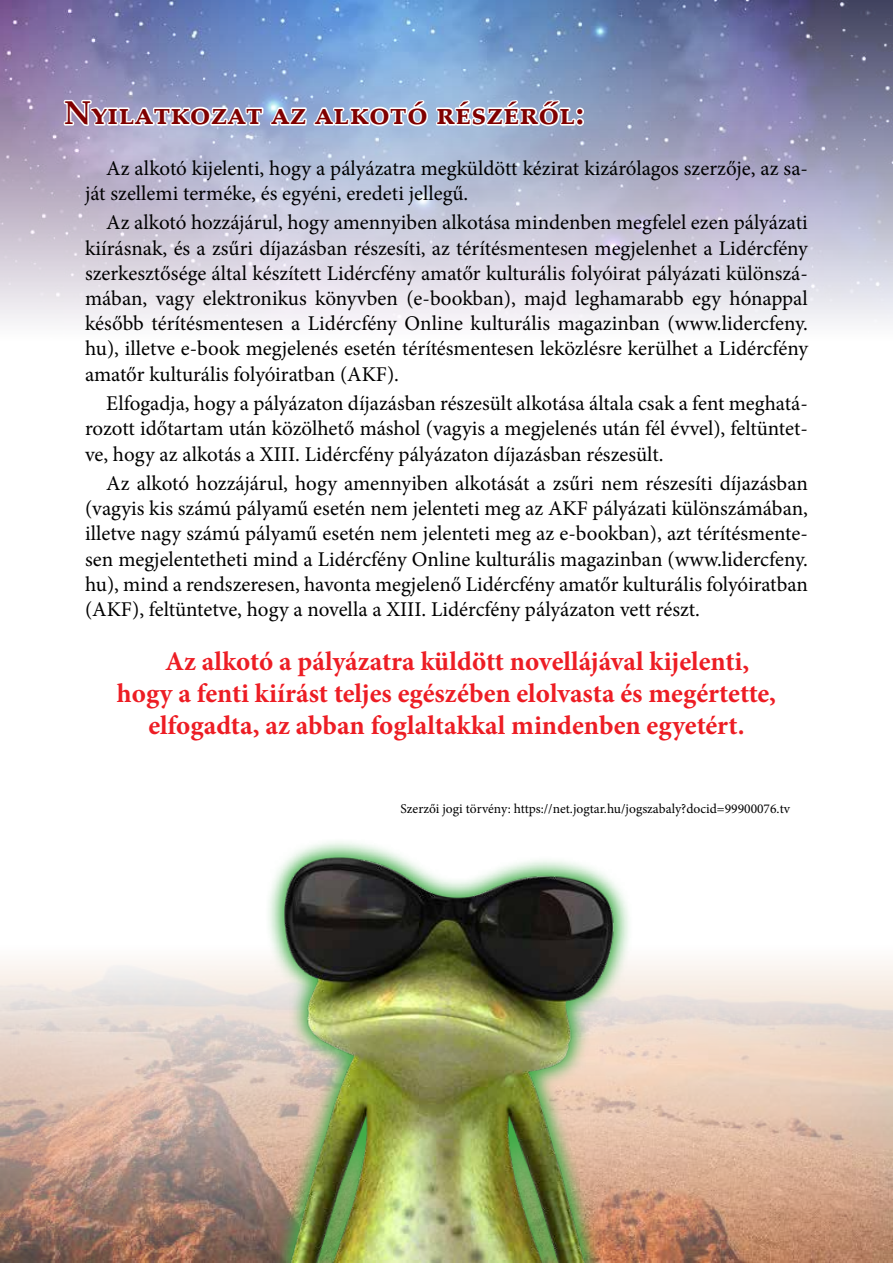
<style>
.page{position:relative;width:893px;height:1263px;background:#fff}
.page>*{position:absolute;margin:0;border:0;box-sizing:border-box;transform-origin:0 0}
.t1{font:700 33px "Palatino Linotype";color:#800000}
.t2{font:700 27px "Minion Pro";color:#ed1d24}
.t3{font:21px/25.2px "Minion Pro";color:#000;text-align:justify}
.t4{font:13.5px "Minion Pro";color:#000}
</style>
<div class="page">
<img style="left:0;top:961px;width:893px;height:302px">
<img style="left:0;top:0;width:893px;height:323px">
<svg style="left:62px;top:44px;width:524px;height:106px;background:#9cafd3"></svg>
<div style="left:738px;top:729px;width:7px;height:7px;border:3px solid #fff;border-radius:50%"></div>
<img style="left:229px;top:841px;width:435px;height:422px">
<h1 class="t1" style="left:64px;top:89px;width:522px">Nyilatkozat az alkotó részéről:</h1>
<p class="t3" style="left:85px;top:156px;width:724px;text-indent:21px">Az alkotó kijelenti, hogy a pályázatra megküldött kézirat kizárólagos szerzője, az sa&shy;ját szellemi terméke, és egyéni, eredeti jellegű.</p>
<p class="t3" style="left:85px;top:210px;width:724px;text-indent:21px">Az alkotó hozzájárul, hogy amennyiben alkotása mindenben megfelel ezen pályázati kiírásnak, és a zsűri díjazásban részesíti, az térítésmentesen megjelenhet a Lidércfény szerkesztősége által készített Lidércfény amatőr kulturális folyóirat pályázati különszá&shy;mában, vagy elektronikus könyvben (e-bookban), majd leghamarabb egy hónappal később térítésmentesen a Lidércfény Online kulturális magazinban (www.lidercfeny. hu), illetve e-book megjelenés esetén térítésmentesen leközlésre kerülhet a Lidércfény amatőr kulturális folyóiratban (AKF).</p>
<p class="t3" style="left:85px;top:391px;width:724px;text-indent:21px">Elfogadja, hogy a pályázaton díjazásban részesült alkotása általa csak a fent meghatá&shy;rozott időtartam után közölhető máshol (vagyis a megjelenés után fél évvel), feltüntet&shy;ve, hogy az alkotás a XIII. Lidércfény pályázaton díjazásban részesült.</p>
<p class="t3" style="left:85px;top:471px;width:724px;text-indent:21px">Az alkotó hozzájárul, hogy amennyiben alkotását a zsűri nem részesíti díjazásban (vagyis kis számú pályamű esetén nem jelenteti meg az AKF pályázati különszámában, illetve nagy számú pályamű esetén nem jelenteti meg az e-bookban), azt térítésmente&shy;sen megjelentetheti mind a Lidércfény Online kulturális magazinban (www.lidercfeny. hu), mind a rendszeresen, havonta megjelenő Lidércfény amatőr kulturális folyóiratban (AKF), feltüntetve, hogy a novella a XIII. Lidércfény pályázaton vett részt.</p>
<p class="t2" style="left:165px;top:642px;width:586px">Az alkotó a pályázatra küldött novellájával kijelenti,</p>
<p class="t2" style="left:117px;top:674px;width:661px">hogy a fenti kiírást teljes egészében elolvasta és megértette,</p>
<p class="t2" style="left:148px;top:707px;width:598px">elfogadta, az abban foglaltakkal mindenben egyetért.</p>
<p class="t4" style="left:401px;top:799px;width:391px">Szerzői jogi törvény: https://net.jogtar.hu/jogszabaly?docid=99900076.tv</p>
</div>
